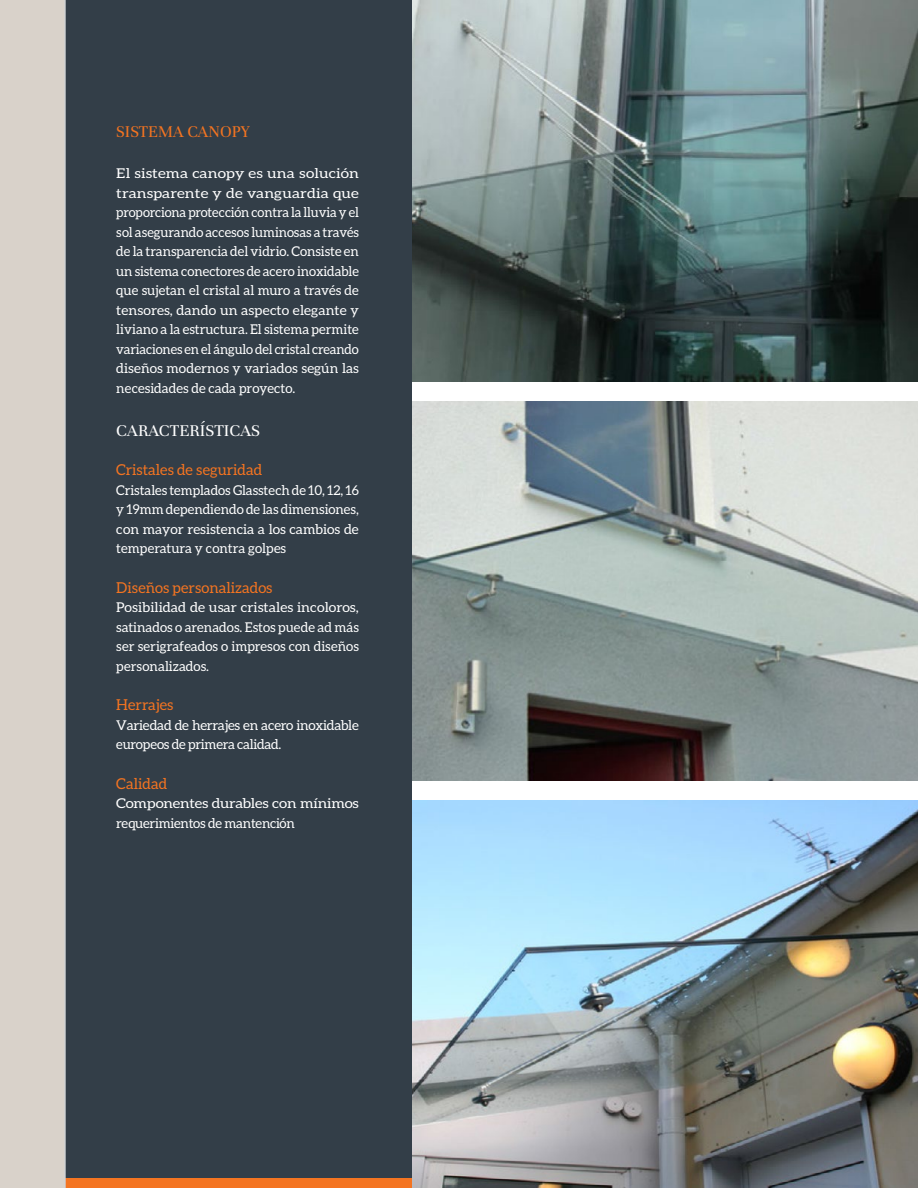
<style>
.page{position:relative;width:918px;height:1188px;background:#fff}
.page>*{position:absolute;margin:0;border:0;box-sizing:border-box;transform-origin:0 0}
.t1{font:18px "Unna";color:#fff}
.t2{font:18px "Unna";color:#f47421}
.t3{font:15px "Aleo";color:#f47421}
.t4{font:13.5px/19.5px "Aleo";color:#fff;text-align:justify;scale:1.17 1}
.t5{font:13.5px/19.5px "Aleo";color:#fff;text-align:justify}
.t6{font:13.5px/19.5px "Aleo";color:#fff;text-align:justify;scale:1.06 1}
.t7{font:13.5px/19.5px "Aleo";letter-spacing:-.02em;color:#fff}
.t8{font:13.5px/19.5px "Aleo";color:#fff;scale:1.13 1}
</style>
<div class="page">
<img style="left:411px;top:0;width:507px;height:382px">
<img style="left:411px;top:402px;width:507px;height:379px">
<img style="left:411px;top:800px;width:507px;height:388px">
<div style="left:64px;top:0;width:347px;height:1188px;background:#333e48"></div>
<div style="left:64px;top:1179px;width:347px;height:9px;background:#f47421"></div>
<div style="left:0;top:0;width:66px;height:1188px;background:#d9d2ca"></div>
<h1 class="t2" style="left:116px;top:122px;width:135px">SISTEMA CANOPY</h1>
<p class="t4" style="left:116px;top:163px;width:209px">El sistema canopy es una solución transparente y de vanguardia que proporciona protección contra la lluvia y el sol asegurando accesos luminosas a través de la transparencia del vidrio. Consiste en un sistema conectores de acero inoxidable que sujetan el cristal al muro a través de tensores, dando un aspecto elegante y liviano a la estructura. El sistema permite variaciones en el ángulo del cristal creando diseños modernos y variados según las necesidades de cada proyecto.</p>
<h1 class="t1" style="left:116px;top:420px;width:145px">CARACTERÍSTICAS</h1>
<p class="t3" style="left:116px;top:461px;width:147px">Cristales de seguridad</p>
<p class="t5" style="left:116px;top:480px;width:244px">Cristales templados Glasstech de 10, 12, 16 y 19mm dependiendo de las dimensiones, con mayor resistencia a los cambios de temperatura y contra golpes</p>
<p class="t3" style="left:116px;top:579px;width:158px">Diseños personalizados</p>
<p class="t6" style="left:116px;top:597px;width:230px">Posibilidad de usar cristales incoloros, satinados o arenados. Estos puede ad más ser serigrafeados o impresos con diseños personalizados.</p>
<p class="t3" style="left:116px;top:696px;width:59px">Herrajes</p>
<p class="t7" style="left:116px;top:715px;width:244px">Variedad de herrajes en acero inoxidable europeos de primera calidad.</p>
<p class="t3" style="left:116px;top:775px;width:52px">Calidad</p>
<p class="t8" style="left:116px;top:794px;width:216px">Componentes durables con mínimos requerimientos de mantención</p>
</div>
